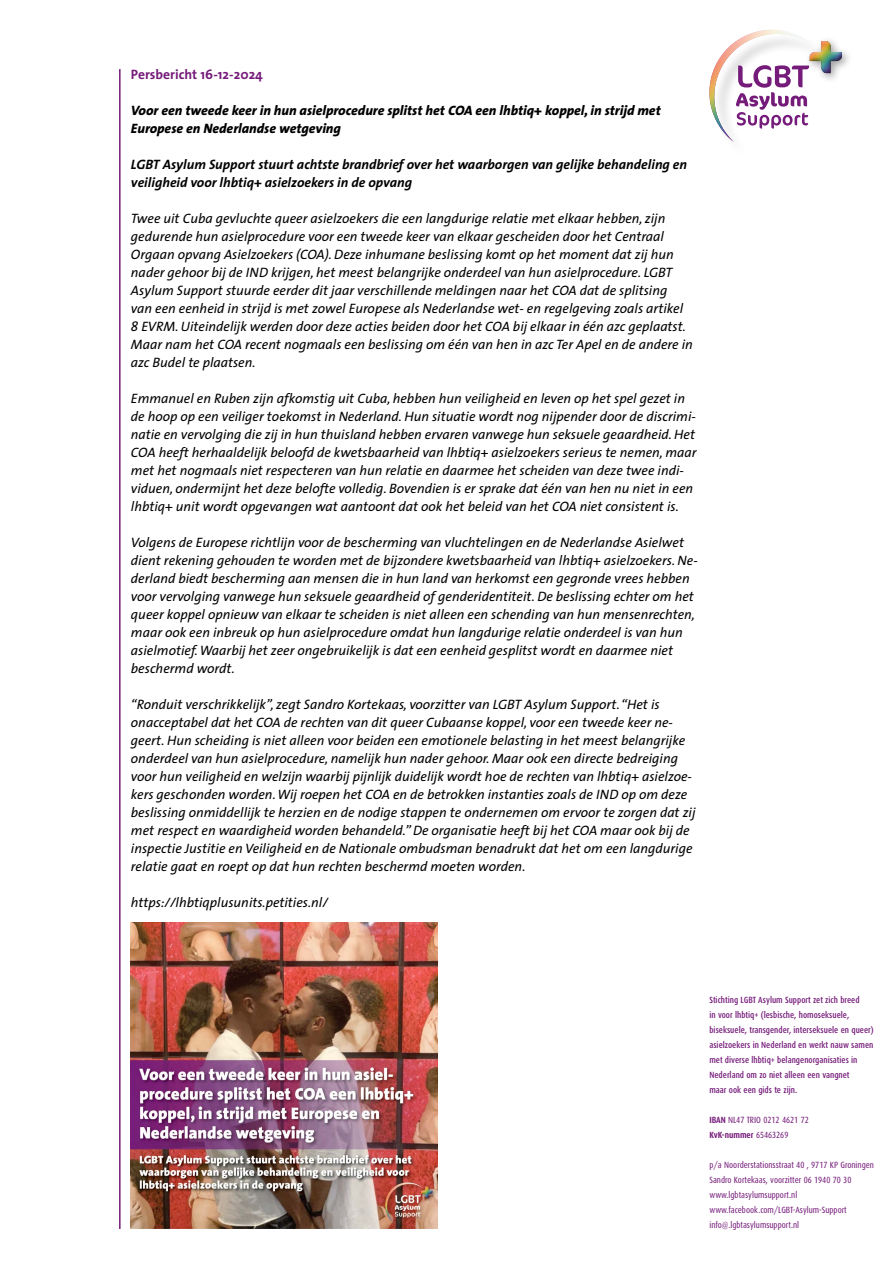
<style>
.page{position:relative;width:893px;height:1263px;background:#fff}
.page>*{position:absolute;margin:0;border:0;box-sizing:border-box;transform-origin:0 0}
.t1{font:italic 13.65px/18px "The Sans";color:#000}
.t2{font:italic 700 13.65px/18px "The Sans";color:#000}
.t3{font:italic 800 13.65px/18px "The Sans";color:#000}
.t4{font:700 13.65px "The Sans";color:#751b7a}
.t5{font:500 9px/15px "Dax Condensed";color:#751b7a}
.t6{font:9px/15px "Dax Condensed";color:#751b7a}
.s1{font-weight:700}
</style>
<div class="page">
<svg style="left:709px;top:29px;width:128px;height:113px"></svg>
<div style="left:805px;top:36px;width:40px;height:36px;background:#fff"></div>
<div style="left:806px;top:41px;width:40px;height:33px;background:#000;opacity:.75"></div>
<hr style="left:119px;top:69px;width:2px;height:1160px;background:#751b7a">
<img style="left:131px;top:922px;width:307px;height:307px">
<p class="t4" style="left:131px;top:63px;width:133px">Persbericht 16-12-2024</p>
<p class="t3" style="left:131px;top:101px;width:531px">Voor een tweede keer in hun asielprocedure splitst het COA een lhbtiq+ koppel, in strijd met<br>Europese en Nederlandse wetgeving</p>
<p class="t2" style="left:131px;top:155px;width:558px">LGBT Asylum Support stuurt achtste brandbrief over het waarborgen van gelijke behandeling en veiligheid voor lhbtiq+ asielzoekers in de opvang</p>
<p class="t1" style="left:131px;top:209px;width:563px">Twee uit Cuba gevluchte queer asielzoekers die een langdurige relatie met elkaar hebben, zijn gedurende hun asielprocedure voor een tweede keer van elkaar gescheiden door het Centraal Orgaan opvang Asielzoekers (COA). Deze inhumane beslissing komt op het moment dat zij hun nader gehoor bij de IND krijgen, het meest belangrijke onderdeel van hun asielprocedure. LGBT Asylum Support stuurde eerder dit jaar verschillende meldingen naar het COA dat de splitsing<br>van een eenheid in strijd is met zowel Europese als Nederlandse wet- en regelgeving zoals artikel 8 EVRM. Uiteindelijk werden door deze acties beiden door het COA bij elkaar in één azc geplaatst.<br>Maar nam het COA recent nogmaals een beslissing om één van hen in azc Ter Apel en de andere in azc Budel te plaatsen.</p>
<p class="t1" style="left:131px;top:389px;width:567px">Emmanuel en Ruben zijn afkomstig uit Cuba, hebben hun veiligheid en leven op het spel gezet in de hoop op een veiliger toekomst in Nederland. Hun situatie wordt nog nijpender door de discrimi&shy;natie en vervolging die zij in hun thuisland hebben ervaren vanwege hun seksuele geaardheid. Het COA heeft herhaaldelijk beloofd de kwetsbaarheid van lhbtiq+ asielzoekers serieus te nemen, maar met het nogmaals niet respecteren van hun relatie en daarmee het scheiden van deze twee indi&shy;viduen, ondermijnt het deze belofte volledig. Bovendien is er sprake dat één van hen nu niet in een lhbtiq+ unit wordt opgevangen wat aantoont dat ook het beleid van het COA niet consistent is.</p>
<p class="t1" style="left:131px;top:533px;width:568px">Volgens de Europese richtlijn voor de bescherming van vluchtelingen en de Nederlandse Asielwet dient rekening gehouden te worden met de bijzondere kwetsbaarheid van lhbtiq+ asielzoekers. Ne&shy;derland biedt bescherming aan mensen die in hun land van herkomst een gegronde vrees hebben voor vervolging vanwege hun seksuele geaardheid of genderidentiteit. De beslissing echter om het queer koppel opnieuw van elkaar te scheiden is niet alleen een schending van hun mensenrechten, maar ook een inbreuk op hun asielprocedure omdat hun langdurige relatie onderdeel is van hun asielmotief. Waarbij het zeer ongebruikelijk is dat een eenheid gesplitst wordt en daarmee niet beschermd wordt.</p>
<p class="t1" style="left:131px;top:695px;width:566px">“Ronduit verschrikkelijk”, zegt Sandro Kortekaas, voorzitter van LGBT Asylum Support. “Het is onacceptabel dat het COA de rechten van dit queer Cubaanse koppel, voor een tweede keer ne&shy;geert. Hun scheiding is niet alleen voor beiden een emotionele belasting in het meest belangrijke onderdeel van hun asielprocedure, namelijk hun nader gehoor. Maar ook een directe bedreiging voor hun veiligheid en welzijn waarbij pijnlijk duidelijk wordt hoe de rechten van lhbtiq+ asielzoe&shy;kers geschonden worden. Wij roepen het COA en de betrokken instanties zoals de IND op om deze beslissing onmiddellijk te herzien en de nodige stappen te ondernemen om ervoor te zorgen dat zij met respect en waardigheid worden behandeld.” De organisatie heeft bij het COA maar ook bij de inspectie Justitie en Veiligheid en de Nationale ombudsman benadrukt dat het om een langdurige relatie gaat en roept op dat hun rechten beschermd moeten worden.</p>
<p class="t1" style="left:131px;top:893px;width:198px">https://lhbtiqplusunits.petities.nl/</p>
<p class="t5" style="left:709px;top:993px;width:166px">Stichting LGBT Asylum Support zet zich breed<br>in voor lhbtiq+ (lesbische, homoseksuele, biseksuele, transgender, interseksuele en queer) asielzoekers in Nederland en werkt nauw samen met diverse lhbtiq+ belangenorganisaties in Nederland om zo niet alleen een vangnet<br>maar ook een gids te zijn.</p>
<p class="t6" style="left:709px;top:1113px;width:101px"><span class="s1">IBAN</span> NL47 TRIO 0212 4621 72<br><span class="s1">KvK-nummer</span> 65463269</p>
<p class="t6" style="left:709px;top:1158px;width:166px">p/a Noorderstationsstraat 40 , 9717 KP Groningen Sandro Kortekaas, voorzitter 06 1940 70 30 www.lgbtasylumsupport.nl www.facebook.com/LGBT-Asylum-Support info@.lgbtasylumsupport.nl</p>
</div>
